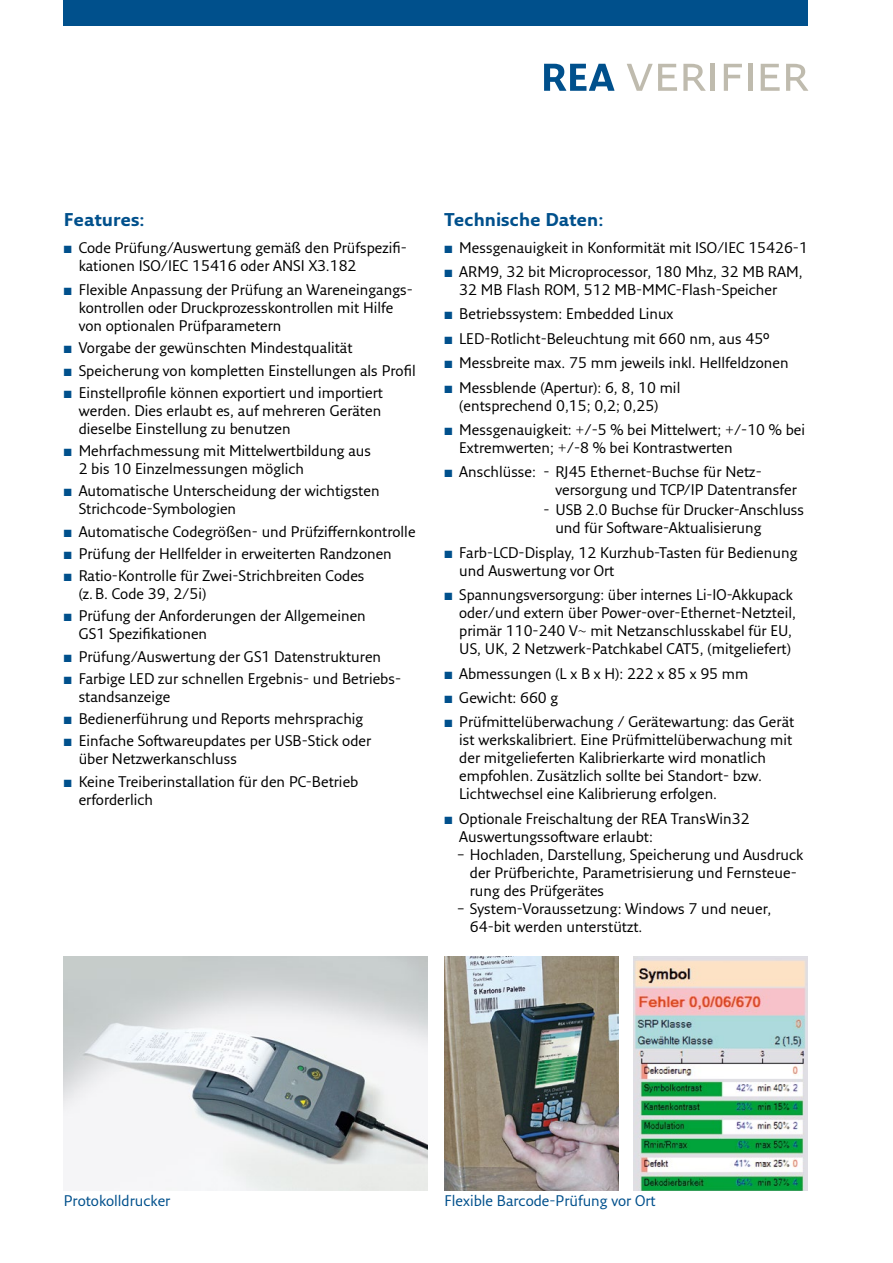
<style>
.page{position:relative;width:893px;height:1263px;background:#fff}
.page>*{position:absolute;margin:0;border:0;box-sizing:border-box;transform-origin:0 0}
.t1{font:700 18px "Fresco Sans Pro";color:#00508c}
.t2{font:15px/18px "Fresco Sans Pro";color:#000}
.t3{font:15px "Fresco Sans Pro";color:#00508c}
.s1{color:#00508c}
</style>
<div class="page">
<div style="left:64px;top:0;width:744px;height:26px;background:#00508c"></div>
<img style="left:444px;top:957px;width:175px;height:234px">
<svg style="left:544px;top:64px;width:70px;height:27px"></svg>
<svg style="left:627px;top:64px;width:50px;height:27px"></svg>
<svg style="left:683px;top:64px;width:23px;height:27px"></svg>
<hr style="left:711px;top:64px;width:4px;height:27px;background:#bfbbae">
<svg style="left:724px;top:64px;width:18px;height:27px"></svg>
<hr style="left:748px;top:64px;width:4px;height:27px;background:#bfbbae">
<svg style="left:761px;top:64px;width:19px;height:27px"></svg>
<svg style="left:786px;top:64px;width:22px;height:27px"></svg>
<img style="left:634px;top:957px;width:174px;height:234px">
<img style="left:64px;top:957px;width:363px;height:234px">
<p class="t1" style="left:64px;top:208px;width:82px">Features:</p>
<p class="t2" style="left:79px;top:238px;width:328px;text-indent:-15px"><span class="s1">■</span> Code Prüfung/Auswertung gemäß den Prüfspezifi&shy;kationen ISO/IEC 15416 oder ANSI X3.182</p>
<p class="t2" style="left:79px;top:280px;width:336px;text-indent:-15px"><span class="s1">■</span> Flexible Anpassung der Prüfung an Wareneingangs&shy;kontrollen oder Druckprozesskontrollen mit Hilfe von optionalen Prüfparametern</p>
<p class="t2" style="left:64px;top:339px;width:290px"><span class="s1">■</span> Vorgabe der gewünschten Mindestqualität</p>
<p class="t2" style="left:64px;top:361px;width:353px"><span class="s1">■</span> Speicherung von kompletten Einstellungen als Profil</p>
<p class="t2" style="left:79px;top:383px;width:306px;text-align:justify;text-indent:-15px"><span class="s1">■</span> Einstellprofile können exportiert und importiert werden. Dies erlaubt es, auf mehreren Geräten dieselbe Einstellung zu benutzen</p>
<p class="t2" style="left:79px;top:441px;width:294px;text-indent:-15px"><span class="s1">■</span> Mehrfachmessung mit Mittelwertbildung aus<br>2 bis 10 Einzelmessungen möglich</p>
<p class="t2" style="left:79px;top:482px;width:303px;text-indent:-15px"><span class="s1">■</span> Automatische Unterscheidung der wichtigsten<br>Strichcode-Symbologien</p>
<p class="t2" style="left:64px;top:522px;width:353px"><span class="s1">■</span> Automatische Codegrößen- und Prüfziffernkontrolle</p>
<p class="t2" style="left:64px;top:544px;width:330px"><span class="s1">■</span> Prüfung der Hellfelder in erweiterten Randzonen</p>
<p class="t2" style="left:79px;top:566px;width:287px;text-indent:-15px"><span class="s1">■</span> Ratio-Kontrolle für Zwei-Strichbreiten Codes (z.B. Code 39, 2/5i)</p>
<p class="t2" style="left:79px;top:607px;width:289px;text-indent:-15px"><span class="s1">■</span> Prüfung der Anforderungen der Allgemeinen<br>GS1 Spezifikationen</p>
<p class="t2" style="left:64px;top:647px;width:319px"><span class="s1">■</span> Prüfung/Auswertung der GS1 Datenstrukturen</p>
<p class="t2" style="left:79px;top:669px;width:324px;text-indent:-15px"><span class="s1">■</span> Farbige LED zur schnellen Ergebnis- und Betriebs&shy;standsanzeige</p>
<p class="t2" style="left:64px;top:709px;width:301px"><span class="s1">■</span> Bedienerführung und Reports mehrsprachig</p>
<p class="t2" style="left:79px;top:732px;width:294px;text-indent:-15px"><span class="s1">■</span> Einfache Softwareupdates per USB-Stick oder über Netzwerkanschluss</p>
<p class="t2" style="left:79px;top:772px;width:281px;text-indent:-15px"><span class="s1">■</span> Keine Treiberinstallation für den PC-Betrieb erforderlich</p>
<p class="t1" style="left:444px;top:208px;width:161px">Technische Daten:</p>
<p class="t2" style="left:444px;top:238px;width:365px"><span class="s1">■</span> Messgenauigkeit in Konformität mit ISO/IEC 15426-1</p>
<p class="t2" style="left:459px;top:262px;width:345px;text-indent:-15px"><span class="s1">■</span> ARM9, 32 bit Microprocessor, 180 Mhz, 32 MB RAM,<br>32 MB Flash ROM, 512 MB-MMC-Flash-Speicher</p>
<p class="t2" style="left:444px;top:305px;width:231px"><span class="s1">■</span> Betriebssystem: Embedded Linux</p>
<p class="t2" style="left:444px;top:329px;width:327px"><span class="s1">■</span> LED-Rotlicht-Beleuchtung mit 660 nm, aus 45°</p>
<p class="t2" style="left:444px;top:353px;width:346px"><span class="s1">■</span> Messbreite max. 75 mm jeweils inkl. Hellfeldzonen</p>
<p class="t2" style="left:444px;top:378px;width:237px;text-align:center"><span class="s1">■</span> Messblende (Apertur): 6, 8, 10 mil (entsprechend 0,15; 0,2; 0,25)</p>
<p class="t2" style="left:459px;top:420px;width:347px;text-indent:-15px"><span class="s1">■</span> Messgenauigkeit: +/-5 % bei Mittelwert; +/-10 % bei<br>Extremwerten; +/-8 % bei Kontrastwerten</p>
<p class="t2" style="left:555px;top:463px;width:243px;text-indent:-111px"><span class="s1">■</span> Anschlüsse: - RJ45 Ethernet-Buchse für Netz&shy;versorgung und TCP/IP Datentransfer</p>
<p class="t2" style="left:555px;top:501px;width:250px;text-indent:-12px">- USB 2.0 Buchse für Drucker-Anschluss und für Software-Aktualisierung</p>
<p class="t2" style="left:459px;top:543px;width:340px;text-indent:-15px"><span class="s1">■</span> Farb-LCD-Display, 12 Kurzhub-Tasten für Bedienung und Auswertung vor Ort</p>
<p class="t2" style="left:459px;top:585px;width:338px;text-indent:-15px"><span class="s1">■</span> Spannungsversorgung: über internes Li-IO-Akkupack oder/und extern über Power-over-Ethernet-Netzteil, primär 110-240 V~ mit Netzanschlusskabel für EU, US, UK, 2 Netzwerk-Patchkabel CAT5, (mitgeliefert)</p>
<p class="t2" style="left:444px;top:664px;width:306px"><span class="s1">■</span> Abmessungen (L x B x H): 222 x 85 x 95 mm</p>
<p class="t2" style="left:444px;top:688px;width:115px"><span class="s1">■</span> Gewicht: 660 g</p>
<p class="t2" style="left:459px;top:713px;width:337px;text-indent:-15px"><span class="s1">■</span> Prüfmittelüberwachung / Gerätewartung: das Gerät ist werkskalibriert. Eine Prüfmittelüberwachung mit der mitgelieferten Kalibrierkarte wird monatlich empfohlen. Zusätzlich sollte bei Standort- bzw.<br>Lichtwechsel eine Kalibrierung erfolgen.</p>
<p class="t2" style="left:459px;top:809px;width:292px;text-indent:-15px"><span class="s1">■</span> Optionale Freischaltung der REA TransWin32<br>Auswertungssoftware erlaubt:</p>
<p class="t2" style="left:470px;top:845px;width:335px;text-indent:-13px">– Hochladen, Darstellung, Speicherung und Ausdruck der Prüfberichte, Parametrisierung und Fernsteue&shy;rung des Prüfgerätes</p>
<p class="t2" style="left:470px;top:899px;width:303px;text-indent:-13px">– System-Voraussetzung: Windows 7 und neuer,<br>64-bit werden unterstützt.</p>
<p class="t3" style="left:64px;top:1192px;width:108px">Protokolldrucker</p>
<p class="t3" style="left:444px;top:1192px;width:213px">Flexible Barcode-Prüfung vor Ort</p>
</div>
